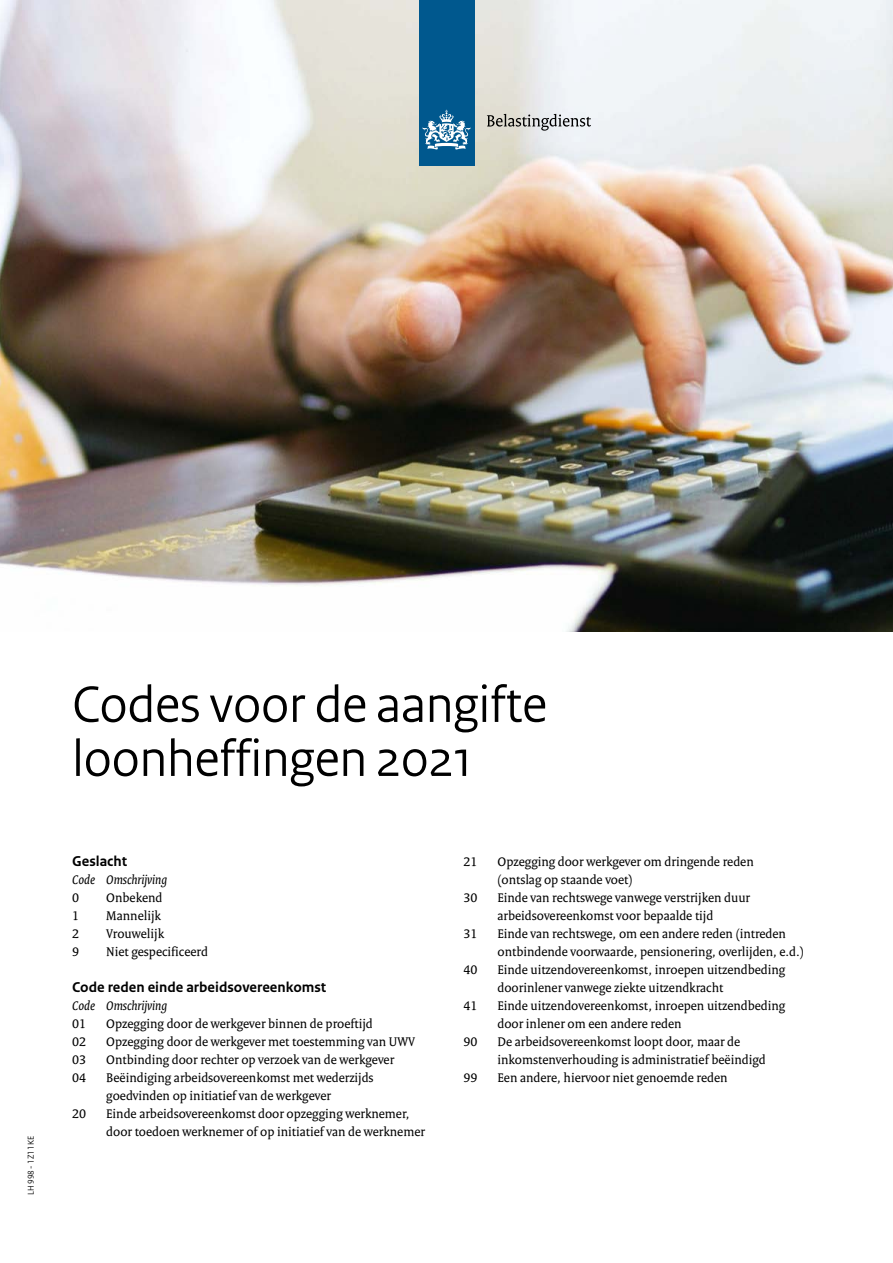
<style>
.page{position:relative;width:893px;height:1263px;background:#fff}
.page>*{position:absolute;margin:0;border:0;box-sizing:border-box;transform-origin:0 0}
.H1_Kop_36{font:54px/54px "Rijksoverheid Sans Heading";color:#000}
.H3_Alineakop_Sans{font:700 15px "Rijksoverheid Sans Text";color:#000}
.A_Opsomming{font:13.5px/18px "Rijksoverheid Serif";color:#000}
.A_Broodtekst_Serif_I{font:italic 13.5px "Rijksoverheid Serif";color:#000}
.t1{font:9px "Rijksoverheid Sans Heading";color:#000}
</style>
<div class="page">
<img style="left:0;top:0;width:893px;height:631px">
<div style="left:419px;top:0;width:55px;height:165px;background:#00588e"></div>
<svg style="left:423px;top:110px;width:47px;height:40px"></svg>
<svg style="left:487px;top:114px;width:104px;height:17px;background:#b3b4b2"></svg>
<p class="t1" style="left:26px;top:1195px;width:60px;rotate:-90deg">LH 998 - 1Z11KE</p>
<h1 class="H1_Kop_36" style="left:72px;top:678px;width:476px">Codes voor de aangifte loonheffingen 2021</h1>
<h2 class="H3_Alineakop_Sans" style="left:72px;top:852px;width:56px">Geslacht</h2>
<p class="A_Broodtekst_Serif_I" style="left:72px;top:871px;width:96px">Code Omschrijving</p>
<p class="A_Opsomming" style="left:72px;top:888px;width:9px">0</p>
<p class="A_Opsomming" style="left:106px;top:888px;width:58px">Onbekend</p>
<p class="A_Opsomming" style="left:72px;top:906px;width:9px">1</p>
<p class="A_Opsomming" style="left:106px;top:906px;width:56px">Mannelijk</p>
<p class="A_Opsomming" style="left:72px;top:924px;width:9px">2</p>
<p class="A_Opsomming" style="left:106px;top:924px;width:59px">Vrouwelijk</p>
<p class="A_Opsomming" style="left:72px;top:942px;width:9px">9</p>
<p class="A_Opsomming" style="left:106px;top:942px;width:103px">Niet gespecificeerd</p>
<h2 class="H3_Alineakop_Sans" style="left:72px;top:978px;width:256px">Code reden einde arbeidsovereenkomst</h2>
<p class="A_Broodtekst_Serif_I" style="left:72px;top:997px;width:96px">Code Omschrijving</p>
<p class="A_Opsomming" style="left:72px;top:1014px;width:16px">01</p>
<p class="A_Opsomming" style="left:106px;top:1014px;width:268px">Opzegging door de werkgever binnen de proeftijd</p>
<p class="A_Opsomming" style="left:72px;top:1032px;width:16px">02</p>
<p class="A_Opsomming" style="left:106px;top:1032px;width:310px">Opzegging door de werkgever met toestemming van UWV</p>
<p class="A_Opsomming" style="left:72px;top:1050px;width:16px">03</p>
<p class="A_Opsomming" style="left:106px;top:1050px;width:289px">Ontbinding door rechter op verzoek van de werkgever</p>
<p class="A_Opsomming" style="left:72px;top:1068px;width:16px">04</p>
<p class="A_Opsomming" style="left:106px;top:1068px;width:269px">Beëindiging arbeidsovereenkomst met wederzijds goedvinden op initiatief van de werkgever</p>
<p class="A_Opsomming" style="left:72px;top:1104px;width:16px">20</p>
<p class="A_Opsomming" style="left:106px;top:1104px;width:320px">Einde arbeidsovereenkomst door opzegging werknemer, door toedoen werknemer of op initiatief van de werknemer</p>
<p class="A_Opsomming" style="left:463px;top:852px;width:16px">21</p>
<p class="A_Opsomming" style="left:497px;top:852px;width:258px">Opzegging door werkgever om dringende reden (ontslag op staande voet)</p>
<p class="A_Opsomming" style="left:463px;top:888px;width:16px">30</p>
<p class="A_Opsomming" style="left:497px;top:888px;width:254px">Einde van rechtswege vanwege verstrijken duur arbeidsovereenkomst voor bepaalde tijd</p>
<p class="A_Opsomming" style="left:463px;top:924px;width:16px">31</p>
<p class="A_Opsomming" style="left:497px;top:924px;width:308px">Einde van rechtswege, om een andere reden (intreden ontbindende voorwaarde, pensionering, overlijden, e.d.)</p>
<p class="A_Opsomming" style="left:463px;top:960px;width:16px">40</p>
<p class="A_Opsomming" style="left:497px;top:960px;width:289px">Einde uitzendovereenkomst, inroepen uitzendbeding doorinlener vanwege ziekte uitzendkracht</p>
<p class="A_Opsomming" style="left:463px;top:996px;width:16px">41</p>
<p class="A_Opsomming" style="left:497px;top:996px;width:289px">Einde uitzendovereenkomst, inroepen uitzendbeding door inlener om een andere reden</p>
<p class="A_Opsomming" style="left:463px;top:1032px;width:16px">90</p>
<p class="A_Opsomming" style="left:497px;top:1032px;width:270px">De arbeidsovereenkomst loopt door, maar de inkomstenverhouding is administratief beëindigd</p>
<p class="A_Opsomming" style="left:463px;top:1068px;width:16px">99</p>
<p class="A_Opsomming" style="left:497px;top:1068px;width:232px">Een andere, hiervoor niet genoemde reden</p>
</div>
